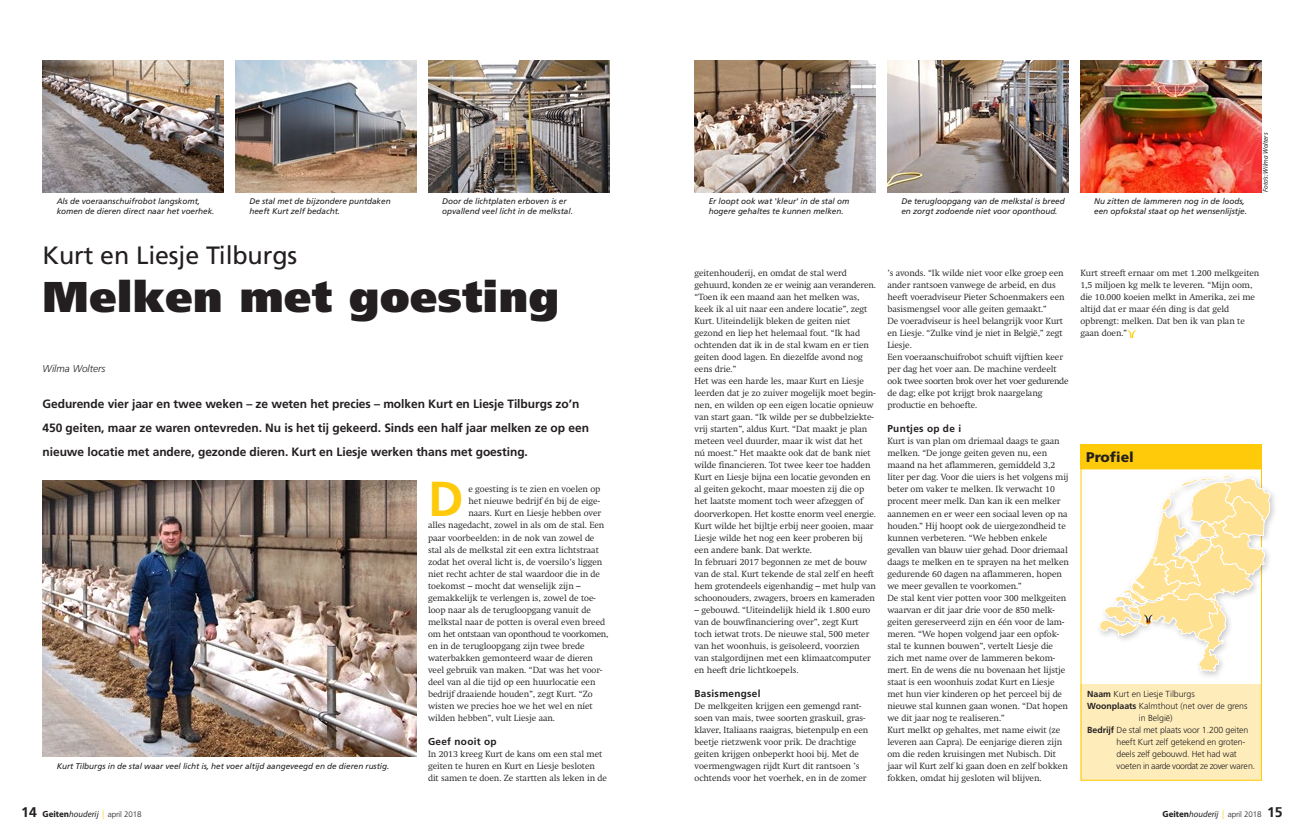
<style>
.page{position:relative;width:1304px;height:837px;background:#fff}
.page>*{position:absolute;margin:0;border:0;box-sizing:border-box;transform-origin:0 0}
.t1{font:700 49.1px "Frutiger LT Std";color:#feca0a}
.t2{font:900 43px "Frutiger LT Std";letter-spacing:.015em;color:#231f20}
.t3{font:25px "Frutiger LT Std";letter-spacing:-.005em;color:#231f20}
.t4{font:900 14px "Frutiger LT Std";letter-spacing:-.005em;color:#231f20}
.t5{font:700 12px/24px "Frutiger LT Std";letter-spacing:-.005em;color:#231f20}
.t6{font:700 10px "Frutiger LT Std";letter-spacing:.03em;color:#231f20}
.t7{font:italic 300 10px "Frutiger LT Std";color:#231f20}
.t8{font:300 8.8px/12px "Swift";letter-spacing:-.005em;color:#231f20}
.t9{font:300 8.8px "Frutiger LT Std";letter-spacing:-.015em;color:#231f20}
.t10{font:300 8.8px "Swift";letter-spacing:-.03em;color:#231f20}
.t11{font:300 8.8px "Frutiger LT Std";letter-spacing:-.045em;color:#231f20}
.t12{font:italic 8.2px/10px "Frutiger LT Std";letter-spacing:-.005em;color:#231f20}
.t13{font:300 8px "Frutiger LT Std";letter-spacing:-.015em;color:#231f20}
.t14{font:italic 7px "Myriad Pro";color:#231f20}
.s1{font-weight:700}
.s2{font-weight:700;font-size:14px}
.s3{font-family:"Myriad Pro";font-weight:700;font-size:9px}
.s4{font-family:"Myriad Pro";font-weight:400;font-style:italic;font-size:8.8px}
.s5{font-family:"Myriad Pro";font-weight:400;font-style:italic;font-size:9px;color:#feca0a}
</style>
<div class="page">
<div style="left:1080px;top:444px;width:182px;height:24px;background:#feca0a"></div>
<div style="left:1080px;top:684px;width:182px;height:96px;background:#feedbb"></div>
<div style="left:1080px;top:468px;width:182px;height:312px;border:1px solid #feca0a"></div>
<img style="left:43px;top:480px;width:374px;height:276px">
<img style="left:1080px;top:60px;width:181px;height:132px">
<img style="left:887px;top:60px;width:182px;height:132px">
<img style="left:694px;top:60px;width:182px;height:132px">
<img style="left:428px;top:60px;width:181px;height:132px">
<img style="left:235px;top:60px;width:182px;height:132px">
<img style="left:43px;top:60px;width:181px;height:132px">
<svg style="left:1127px;top:329px;width:9px;height:9px"></svg>
<div style="left:1096px;top:471px;width:182px;height:208px;background:#fff"></div>
<svg style="left:1099px;top:474px;width:172px;height:197px"></svg>
<p class="t12" style="left:57px;top:196px;width:159px">Als de voeraanschuifrobot langskomt, komen de dieren direct naar het voerhek.</p>
<p class="t12" style="left:249px;top:196px;width:143px">De stal met de bijzondere puntdaken heeft Kurt zelf bedacht.</p>
<p class="t12" style="left:442px;top:196px;width:132px">Door de lichtplaten erboven is er opvallend veel licht in de melkstal.</p>
<p class="t12" style="left:709px;top:196px;width:142px">Er loopt ook wat 'kleur' in de stal om hogere gehaltes te kunnen melken.</p>
<p class="t12" style="left:901px;top:196px;width:165px">De terugloopgang van de melkstal is breed en zorgt zodoende niet voor oponthoud.</p>
<p class="t12" style="left:1094px;top:196px;width:154px">Nu zitten de lammeren nog in de loods, een opfokstal staat op het wensenlijstje.</p>
<p class="t14" style="left:1261px;top:192px;width:61px;rotate:-90deg">Foto’s: Wilma Wolters</p>
<h3 class="t3" style="left:43px;top:241px;width:256px">Kurt en Liesje Tilburgs</h3>
<h2 class="t2" style="left:43px;top:271px;width:518px">Melken met goesting</h2>
<p class="t7" style="left:43px;top:363px;width:64px">Wilma Wolters</p>
<p class="t5" style="left:43px;top:392px;width:548px">Gedurende vier jaar en twee weken – ze weten het precies – molken Kurt en Liesje Tilburgs zo’n<br>450 geiten, maar ze waren ontevreden. Nu is het tij gekeerd. Sinds een half jaar melken ze op een nieuwe locatie met andere, gezonde dieren. Kurt en Liesje werken thans met goesting.</p>
<p class="t12" style="left:57px;top:760px;width:334px">Kurt Tilburgs in de stal waar veel licht is, het voer altijd aangeveegd en de dieren rustig.</p>
<h1 class="t1" style="left:428px;top:470px;width:37px">D</h1>
<p class="t8" style="left:468px;top:483px;width:134px">e goesting is te zien en voelen op</p>
<p class="t8" style="left:468px;top:495px;width:133px">het nieuwe bedrijf én bij de eige-</p>
<p class="t8" style="left:468px;top:507px;width:134px">naars. Kurt en Liesje hebben over</p>
<p class="t8" style="left:428px;top:519px;width:178px">alles nagedacht, zowel in als om de stal. Een</p>
<p class="t8" style="left:428px;top:531px;width:168px">paar voorbeelden: in de nok van zowel de</p>
<p class="t8" style="left:428px;top:543px;width:172px">stal als de melkstal zit een extra lichtstraat</p>
<p class="t8" style="left:428px;top:555px;width:176px">zodat het overal licht is, de voersilo’s liggen</p>
<p class="t8" style="left:428px;top:567px;width:174px">niet recht achter de stal waardoor die in de</p>
<p class="t8" style="left:428px;top:579px;width:154px">toekomst – mocht dat wenselijk zijn –</p>
<p class="t8" style="left:428px;top:591px;width:169px">gemakkelijk te verlengen is, zowel de toe-</p>
<p class="t8" style="left:428px;top:603px;width:164px">loop naar als de terugloopgang vanuit de</p>
<p class="t8" style="left:428px;top:615px;width:179px">melkstal naar de potten is overal even breed</p>
<p class="t10" style="left:428px;top:628px;width:182px">om het ontstaan van oponthoud te voorkomen,</p>
<p class="t8" style="left:428px;top:639px;width:158px">en in de terugloopgang zijn twee brede</p>
<p class="t8" style="left:428px;top:651px;width:166px">waterbakken gemonteerd waar de dieren</p>
<p class="t8" style="left:428px;top:663px;width:176px">veel gebruik van maken. “Dat was het voor-</p>
<p class="t8" style="left:428px;top:675px;width:169px">deel van al die tijd op een huurlocatie een</p>
<p class="t8" style="left:428px;top:687px;width:166px">bedrijf draaiende houden”, zegt Kurt. “Zo</p>
<p class="t8" style="left:428px;top:699px;width:166px">wisten we precies hoe we het wel en níet</p>
<p class="t8" style="left:428px;top:711px;width:129px">wilden hebben”, vult Liesje aan.</p>
<p class="t6" style="left:428px;top:735px;width:70px">Geef nooit op</p>
<p class="t8" style="left:428px;top:747px;width:180px">In 2013 kreeg Kurt de kans om een stal met geiten te huren en Kurt en Liesje besloten dit samen te doen. Ze startten als leken in de</p>
<p class="t8" style="left:694px;top:267px;width:183px">geitenhouderij, en omdat de stal werd gehuurd, konden ze er weinig aan veranderen. “Toen ik een maand aan het melken was, keek ik al uit naar een andere locatie”, zegt Kurt. Uiteindelijk bleken de geiten niet gezond en liep het helemaal fout. “Ik had ochtenden dat ik in de stal kwam en er tien geiten dood lagen. En diezelfde avond nog eens drie.”<br>Het was een harde les, maar Kurt en Liesje leerden dat je zo zuiver mogelijk moet begin&shy;nen, en wilden op een eigen locatie opnieuw van start gaan. “Ik wilde per se dubbelziekte&shy;vrij starten”, aldus Kurt. “Dat maakt je plan meteen veel duurder, maar ik wist dat het<br>nú moest.” Het maakte ook dat de bank niet wilde financieren. Tot twee keer toe hadden Kurt en Liesje bijna een locatie gevonden en al geiten gekocht, maar moesten zij die op het laatste moment toch weer afzeggen of doorverkopen. Het kostte enorm veel energie.<br>Kurt wilde het bijltje erbij neer gooien, maar Liesje wilde het nog een keer proberen bij een andere bank. Dat werkte.<br>In februari 2017 begonnen ze met de bouw van de stal. Kurt tekende de stal zelf en heeft hem grotendeels eigenhandig – met hulp van schoonouders, zwagers, broers en kameraden</p>
<p class="t8" style="left:694px;top:603px;width:178px">– gebouwd. “Uiteindelijk hield ik 1.800 euro van de bouwfinanciering over”, zegt Kurt toch ietwat trots. De nieuwe stal, 500 meter van het woonhuis, is geïsoleerd, voorzien van stalgordijnen met een klimaatcomputer en heeft drie lichtkoepels.</p>
<p class="t6" style="left:694px;top:687px;width:68px">Basismengsel</p>
<p class="t8" style="left:694px;top:699px;width:175px">De melkgeiten krijgen een gemengd rant&shy;soen van mais, twee soorten graskuil, gras&shy;klaver, Italiaans raaigras, bietenpulp en een beetje rietzwenk voor prik. De drachtige geiten krijgen onbeperkt hooi bij. Met de voermengwagen rijdt Kurt dit rantsoen ’s ochtends voor het voerhek, en in de zomer</p>
<p class="t8" style="left:887px;top:267px;width:183px">’s avonds. “Ik wilde niet voor elke groep een ander rantsoen vanwege de arbeid, en dus heeft voeradviseur Pieter Schoenmakers een basismengsel voor alle geiten gemaakt.”<br>De voeradviseur is heel belangrijk voor Kurt en Liesje. “Zulke vind je niet in België,” zegt Liesje.<br>Een voeraanschuifrobot schuift vijftien keer per dag het voer aan. De machine verdeelt ook twee soorten brok over het voer gedurende de dag; elke pot krijgt brok naargelang productie en behoefte.</p>
<p class="t6" style="left:887px;top:423px;width:75px">Puntjes op de i</p>
<p class="t8" style="left:887px;top:435px;width:183px">Kurt is van plan om driemaal daags te gaan melken. “De jonge geiten geven nu, een maand na het aflammeren, gemiddeld 3,2 liter per dag. Voor die uiers is het volgens mij beter om vaker te melken. Ik verwacht 10 procent meer melk. Dan kan ik een melker aannemen en er weer een sociaal leven op na houden.” Hij hoopt ook de uiergezondheid te kunnen verbeteren. “We hebben enkele gevallen van blauw uier gehad. Door driemaal daags te melken en te sprayen na het melken gedurende 60 dagen na aflammeren, hopen we meer gevallen te voorkomen.”<br>De stal kent vier potten voor 300 melkgeiten waarvan er dit jaar drie voor de 850 melk&shy;geiten gereserveerd zijn en één voor de lam&shy;meren. “We hopen volgend jaar een opfok&shy;stal te kunnen bouwen”, vertelt Liesje die zich met name over de lammeren bekom&shy;mert. En de wens die nu bovenaan het lijstje staat is een woonhuis zodat Kurt en Liesje met hun vier kinderen op het perceel bij de nieuwe stal kunnen gaan wonen. “Dat hopen we dit jaar nog te realiseren.”<br>Kurt melkt op gehaltes, met name eiwit (ze leveren aan Capra). De eenjarige dieren zijn om die reden kruisingen met Nubisch. Dit jaar wil Kurt zelf ki gaan doen en zelf bokken fokken, omdat hij gesloten wil blijven.</p>
<p class="t8" style="left:1080px;top:267px;width:181px">Kurt streeft ernaar om met 1.200 melkgeiten 1,5 miljoen kg melk te leveren. “Mijn oom, die 10.000 koeien melkt in Amerika, zei me altijd dat er maar één ding is dat geld opbrengt: melken. Dat ben ik van plan te gaan doen.”</p>
<h3 class="t4" style="left:1086px;top:448px;width:49px">Profiel</h3>
<p class="t9" style="left:1087px;top:688px;width:109px"><span class="s1">Naam</span> Kurt en Liesje Tilburgs</p>
<p class="t9" style="left:1087px;top:700px;width:162px"><span class="s1">Woonplaats</span> Kalmthout (net over de grens</p>
<p class="t9" style="left:1139px;top:712px;width:35px">in België)</p>
<p class="t9" style="left:1087px;top:724px;width:163px"><span class="s1">Bedrijf</span> De stal met plaats voor 1.200 geiten</p>
<p class="t9" style="left:1117px;top:736px;width:130px">heeft Kurt zelf getekend en groten-</p>
<p class="t9" style="left:1117px;top:748px;width:122px">deels zelf gebouwd. Het had wat</p>
<p class="t11" style="left:1117px;top:760px;width:140px">voeten in aarde voordat ze zover waren.</p>
<p class="t13" style="left:21px;top:809px;width:122px"><span class="s2">14</span> <span class="s3">Geiten</span><span class="s4">houderij</span> <span class="s5">|</span> april 2018</p>
<p class="t13" style="left:1162px;top:809px;width:122px"><span class="s3">Geiten</span><span class="s4">houderij</span> <span class="s5">|</span> april 2018 <span class="s2">15</span></p>
</div>
